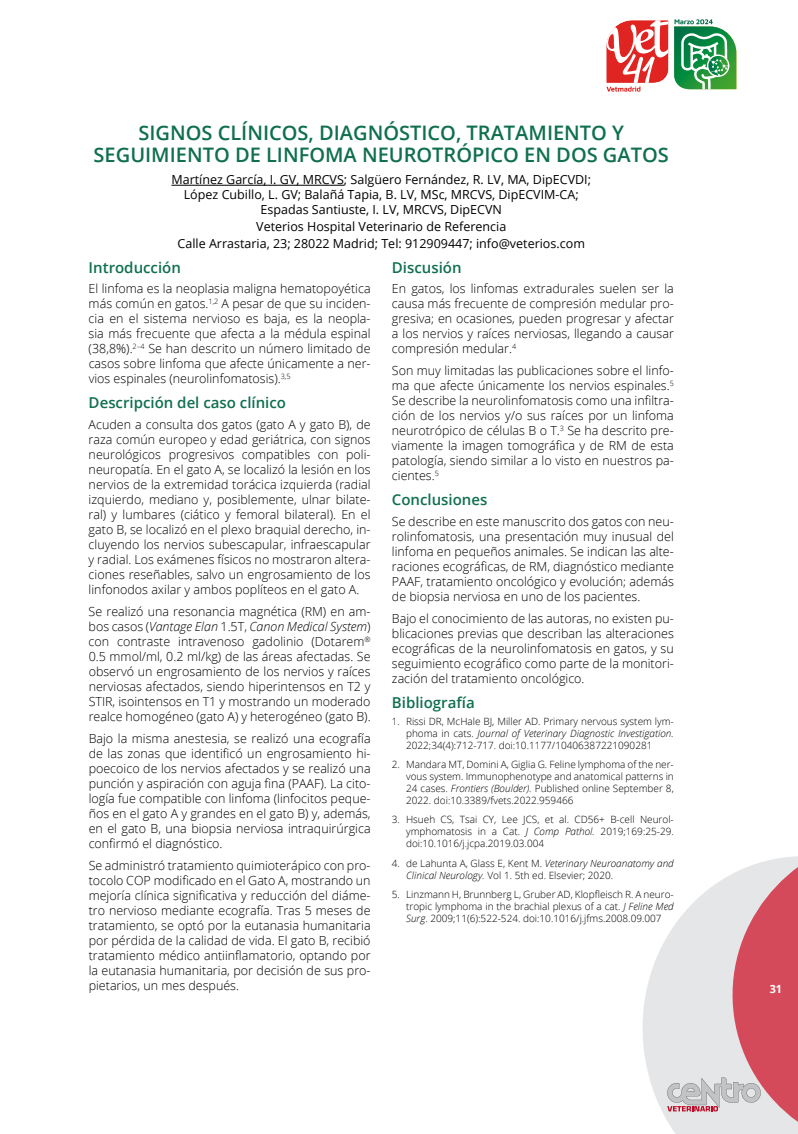
<style>
.page{position:relative;width:798px;height:1134px;background:#fff}
.page>*{position:absolute;margin:0;border:0;box-sizing:border-box;transform-origin:0 0}
.t1{font:600 20px/22.5px "Open Sans";color:#0f6f4f;text-align:center}
.t2{font:600 15px "Open Sans";color:#0f6f4f}
.t3{font:300 12.5px/15px "Open Sans";color:#000;text-align:justify}
.t4{font:12.5px/15px "Open Sans";color:#000;text-align:center}
.t5{font:700 11.25px "Open Sans";color:#fff;scale:.96 1}
.t6{font:300 10px/12px "Open Sans";color:#000;text-align:justify}
.s1{font-style:italic}
</style>
<div class="page">
<svg style="left:643px;top:938px;width:24px;height:182px;fill:#e5e6e7"></svg>
<svg style="left:667px;top:856px;width:130px;height:278px;background:#e0b4ba"></svg>
<svg style="left:606px;top:20px;width:62px;height:72px"></svg>
<svg style="left:674px;top:19px;width:62px;height:70px"></svg>
<hr style="left:171px;top:185px;width:173px;height:1px;background:#000">
<h1 class="t1" style="left:94px;top:121px;width:576px">SIGNOS CLÍNICOS, DIAGNÓSTICO, TRATAMIENTO Y<br>SEGUIMIENTO DE LINFOMA NEUROTRÓPICO EN DOS GATOS</h1>
<p class="t4" style="left:171px;top:172px;width:421px">Martínez García, I. GV, MRCVS; Salgüero Fernández, R. LV, MA, DipECVDI;<br>López Cubillo, L. GV; Balañá Tapia, B. LV, MSc, MRCVS, DipECVIM-CA;<br>Espadas Santiuste, I. LV, MRCVS, DipECVN</p>
<p class="t4" style="left:177px;top:218px;width:408px;line-height:16.8px">Veterios Hospital Veterinario de Referencia<br>Calle Arrastaria, 23; 28022 Madrid; Tel: 912909447; info@veterios.com</p>
<p class="t2" style="left:89px;top:257px;width:94px">Introducción</p>
<p class="t3" style="left:89px;top:281px;width:283px">El linfoma es la neoplasia maligna hematopoyética más común en gatos.<sup>1,2</sup> A pesar de que su inciden&shy;cia en el sistema nervioso es baja, es la neopla&shy;sia más frecuente que afecta a la médula espinal (38,8%).<sup>2–4</sup> Se han descrito un número limitado de casos sobre linfoma que afecte únicamente a ner&shy;vios espinales (neurolinfomatosis).<sup>3,5</sup></p>
<p class="t2" style="left:89px;top:393px;width:199px">Descripción del caso clínico</p>
<p class="t3" style="left:89px;top:416px;width:283px">Acuden a consulta dos gatos (gato A y gato B), de raza común europeo y edad geriátrica, con signos neurológicos progresivos compatibles con poli&shy;neuropatía. En el gato A, se localizó la lesión en los nervios de la extremidad torácica izquierda (radial izquierdo, mediano y, posiblemente, ulnar bilate&shy;ral) y lumbares (ciático y femoral bilateral). En el gato B, se localizó en el plexo braquial derecho, in&shy;cluyendo los nervios subescapular, infraescapular y radial. Los exámenes físicos no mostraron altera&shy;ciones reseñables, salvo un engrosamiento de los linfonodos axilar y ambos poplíteos en el gato A.</p>
<p class="t3" style="left:89px;top:603px;width:283px">Se realizó una resonancia magnética (RM) en am&shy;bos casos (<span class="s1">Vantage Elan</span> 1.5T, <span class="s1">Canon Medical System</span>) con contraste intravenoso gadolinio (Dotarem<sup>® </sup>0.5 mmol/ml, 0.2 ml/kg) de las áreas afectadas. Se observó un engrosamiento de los nervios y raíces nerviosas afectados, siendo hiperintensos en T2 y STIR, isointensos en T1 y mostrando un moderado realce homogéneo (gato A) y heterogéneo (gato B).</p>
<p class="t3" style="left:89px;top:730px;width:283px">Bajo la misma anestesia, se realizó una ecografía de las zonas que identificó un engrosamiento hi&shy;poecoico de los nervios afectados y se realizó una punción y aspiración con aguja fina (PAAF). La cito&shy;logía fue compatible con linfoma (linfocitos peque&shy;ños en el gato A y grandes en el gato B) y, además, en el gato B, una biopsia nerviosa intraquirúrgica confirmó el diagnóstico.</p>
<p class="t3" style="left:89px;top:858px;width:283px">Se administró tratamiento quimioterápico con pro&shy;tocolo COP modificado en el Gato A, mostrando un mejoría clínica significativa y reducción del diáme&shy;tro nervioso mediante ecografía. Tras 5 meses de tratamiento, se optó por la eutanasia humanitaria por pérdida de la calidad de vida. El gato B, recibió tratamiento médico antiinflamatorio, optando por la eutanasia humanitaria, por decisión de sus pro&shy;pietarios, un mes después.</p>
<p class="t2" style="left:392px;top:257px;width:71px">Discusión</p>
<p class="t3" style="left:392px;top:281px;width:283px">En gatos, los linfomas extradurales suelen ser la causa más frecuente de compresión medular pro&shy;gresiva; en ocasiones, pueden progresar y afectar a los nervios y raíces nerviosas, llegando a causar compresión medular.<sup>4</sup></p>
<p class="t3" style="left:392px;top:363px;width:283px">Son muy limitadas las publicaciones sobre el linfo&shy;ma que afecte únicamente los nervios espinales.<sup>5<br></sup>Se describe la neurolinfomatosis como una infiltra&shy;ción de los nervios y/o sus raíces por un linfoma neurotrópico de células B o T.<sup>3</sup> Se ha descrito pre&shy;viamente la imagen tomográfica y de RM de esta patología, siendo similar a lo visto en nuestros pa&shy;cientes.<sup>5</sup></p>
<p class="t2" style="left:392px;top:490px;width:97px">Conclusiones</p>
<p class="t3" style="left:392px;top:513px;width:283px">Se describe en este manuscrito dos gatos con neu&shy;rolinfomatosis, una presentación muy inusual del linfoma en pequeños animales. Se indican las alte&shy;raciones ecográficas, de RM, diagnóstico mediante PAAF, tratamiento oncológico y evolución; además de biopsia nerviosa en uno de los pacientes.</p>
<p class="t3" style="left:392px;top:610px;width:283px">Bajo el conocimiento de las autoras, no existen pu&shy;blicaciones previas que describan las alteraciones ecográficas de la neurolinfomatosis en gatos, y su seguimiento ecográfico como parte de la monitori&shy;zación del tratamiento oncológico.</p>
<p class="t2" style="left:392px;top:692px;width:84px">Bibliografía</p>
<p class="t6" style="left:406px;top:715px;width:269px;text-indent:-14px">1. Rissi DR, McHale BJ, Miller AD. Primary nervous system lym&shy;phoma in cats. <span class="s1">Journal of Veterinary Diagnostic Investigation.<br></span>2022;34(4):712-717. doi:10.1177/10406387221090281</p>
<p class="t6" style="left:406px;top:758px;width:269px;text-indent:-14px">2. Mandara MT, Domini A, Giglia G. Feline lymphoma of the ner&shy;vous system. Immunophenotype and anatomical patterns in 24 cases. <span class="s1">Frontiers (Boulder).</span> Published online September 8, 2022. doi:10.3389/fvets.2022.959466</p>
<p class="t6" style="left:406px;top:813px;width:269px;text-indent:-14px">3. Hsueh CS, Tsai CY, Lee JCS, et al. CD56+ B-cell Neurol&shy;ymphomatosis in a Cat. <span class="s1">J Comp Pathol.</span> 2019;169:25-29. doi:10.1016/j.jcpa.2019.03.004</p>
<p class="t6" style="left:406px;top:857px;width:269px;text-indent:-14px">4. de Lahunta A, Glass E, Kent M. <span class="s1">Veterinary Neuroanatomy and<br>Clinical Neurology.</span> Vol 1. 5th ed. Elsevier; 2020.</p>
<p class="t6" style="left:406px;top:888px;width:269px;text-indent:-14px">5. Linzmann H, Brunnberg L, Gruber AD, Klopfleisch R. A neuro&shy;tropic lymphoma in the brachial plexus of a cat. <span class="s1">J Feline Med Surg</span>. 2009;11(6):522-524. doi:10.1016/j.jfms.2008.09.007</p>
<p class="t5" style="left:769px;top:980px;width:14px">31</p>
</div>
